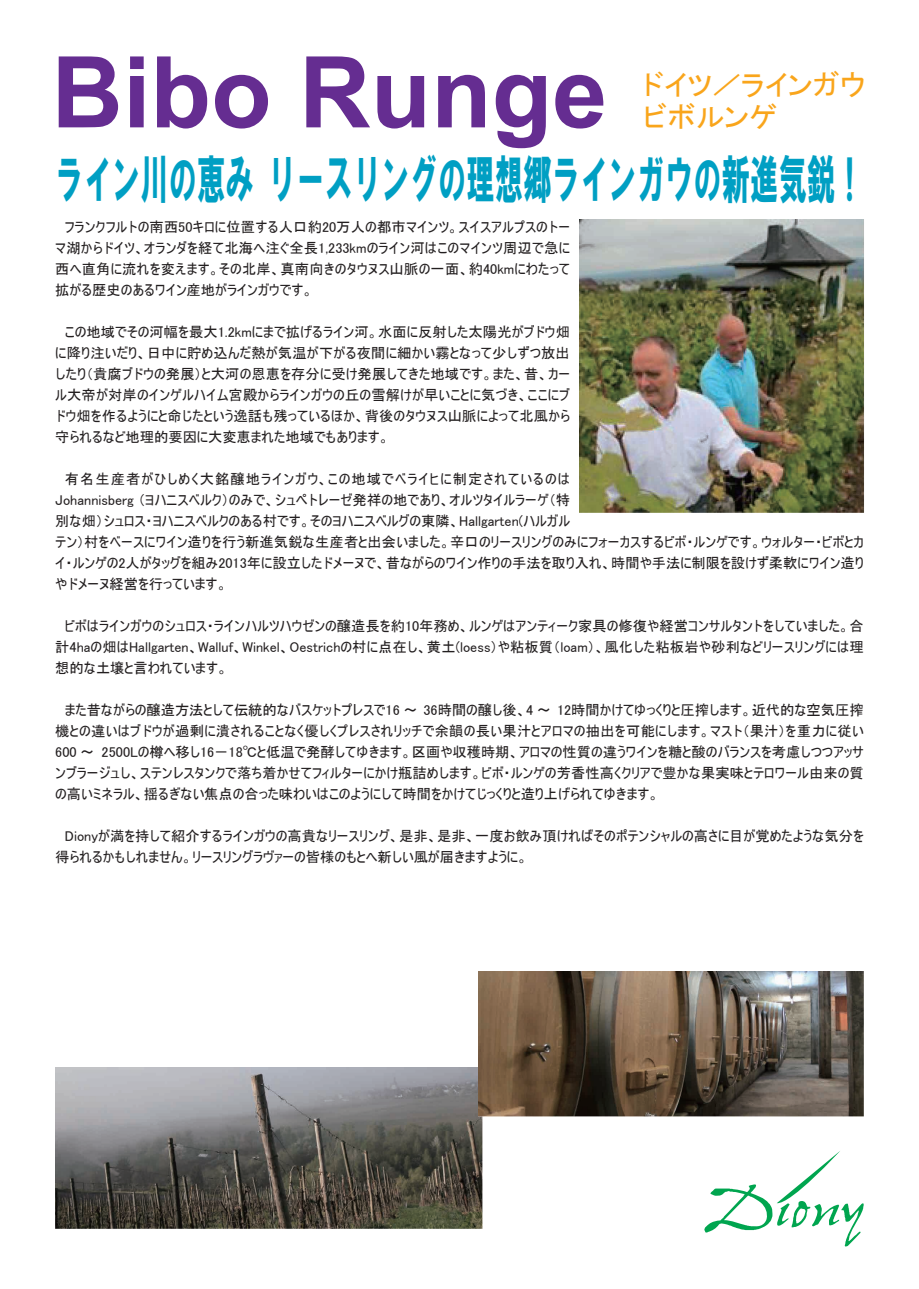
<style>
.page{position:relative;width:919px;height:1289px;background:#fff}
.page>*{position:absolute;margin:0;border:0;box-sizing:border-box;transform-origin:0 0}
.t1{font:700 99px "Arial";color:#652d91}
.t2{font:52.5px "HG Soei Kakugothic UB";color:#009fc3;scale:.54 1}
.t3{font:28.8px/32.8px "JK P Gothic";color:#f9a51b}
.t4{font:14.25px/21px "MS UI Gothic";color:#231f20;text-align:justify}
</style>
<div class="page">
<svg style="left:704px;top:1151px;width:160px;height:95px"></svg>
<img style="left:579px;top:219px;width:285px;height:293px">
<img style="left:55px;top:1067px;width:428px;height:161px">
<img style="left:478px;top:971px;width:385px;height:145px">
<h1 class="t1" style="left:51px;top:23px;width:557px">Bibo Runge</h1>
<h3 class="t3" style="left:643px;top:68px;width:225px">ドイツ／ラインガウビボルンゲ</h3>
<h2 class="t2" style="left:55px;top:153px;width:1498px">ライン川の恵み リースリングの理想郷ラインガウの新進気鋭！</h2>
<p class="t4" style="left:55px;top:216px;width:516px">　フランクフルトの南西50キロに位置する人口約20万人の都市マインツ。スイスアルプスのトーマ湖からドイツ、オランダを経て北海へ注ぐ全長1,233kmのライン河はこのマインツ周辺で急に西へ直角に流れを変えます。その北岸、真南向きのタウヌス山脈の一面、約40kmにわたって拡がる歴史のあるワイン産地がラインガウです。</p>
<p class="t4" style="left:55px;top:321px;width:516px">　この地域でその河幅を最大1.2kmにまで拡げるライン河。水面に反射した太陽光がブドウ畑に降り注いだり、日中に貯め込んだ熱が気温が下がる夜間に細かい霧となって少しずつ放出したり（貴腐ブドウの発展）と大河の恩恵を存分に受け発展してきた地域です。また、昔、カール大帝が対岸のインゲルハイム宮殿からラインガウの丘の雪解けが早いことに気づき、ここにブドウ畑を作るようにと命じたという逸話も残っているほか、背後のタウヌス山脈によって北風から守られるなど地理的要因に大変恵まれた地域でもあります。</p>
<p class="t4" style="left:55px;top:468px;width:809px;text-align:left">　有名生産者がひしめく大銘醸地ラインガウ、この地域でベライヒに制定されているのは<br>Johannisberg （ヨハニスベルク）のみで、シュペトレーゼ発祥の地であり、オルツタイルラーゲ（特<br>別な畑）シュロス・ヨハニスベルクのある村です。そのヨハニスベルグの東隣、Hallgarten(ハルガル<br>テン）村をベースにワイン造りを行う新進気鋭な生産者と出会いました。辛口のリースリングのみにフォーカスするビボ・ルンゲです。ウォルター・ビボとカイ・ルンゲの2人がタッグを組み2013年に設立したドメーヌで、昔ながらのワイン作りの手法を取り入れ、時間や手法に制限を設けず柔軟にワイン造りやドメーヌ経営を行っています。</p>
<p class="t4" style="left:55px;top:615px;width:809px">　ビボはラインガウのシュロス・ラインハルツハウゼンの醸造長を約10年務め、ルンゲはアンティーク家具の修復や経営コンサルタントをしていました。合計4haの畑はHallgarten、Walluf、Winkel、Oestrichの村に点在し、黄土(loess）や粘板質（loam）、風化した粘板岩や砂利などリースリングには理想的な土壌と言われています。</p>
<p class="t4" style="left:55px;top:699px;width:810px">　また昔ながらの醸造方法として伝統的なバスケットプレスで16 ～ 36時間の醸し後、4 ～ 12時間かけてゆっくりと圧搾します。近代的な空気圧搾機との違いはブドウが過剰に潰されることなく優しくプレスされリッチで余韻の長い果汁とアロマの抽出を可能にします。マスト（果汁）を重力に従い600 ～ 2500Lの樽へ移し16－18℃と低温で発酵してゆきます。区画や収穫時期、アロマの性質の違うワインを糖と酸のバランスを考慮しつつアッサンブラージュし、ステンレスタンクで落ち着かせてフィルターにかけ瓶詰めします。ビボ・ルンゲの芳香性高くクリアで豊かな果実味とテロワール由来の質の高いミネラル、揺るぎない焦点の合った味わいはこのようにして時間をかけてじっくりと造り上げられてゆきます。</p>
<p class="t4" style="left:55px;top:825px;width:809px">　Dionyが満を持して紹介するラインガウの高貴なリースリング、是非、是非、一度お飲み頂ければそのポテンシャルの高さに目が覚めたような気分を得られるかもしれません。リースリングラヴァーの皆様のもとへ新しい風が届きますように。</p>
</div>
